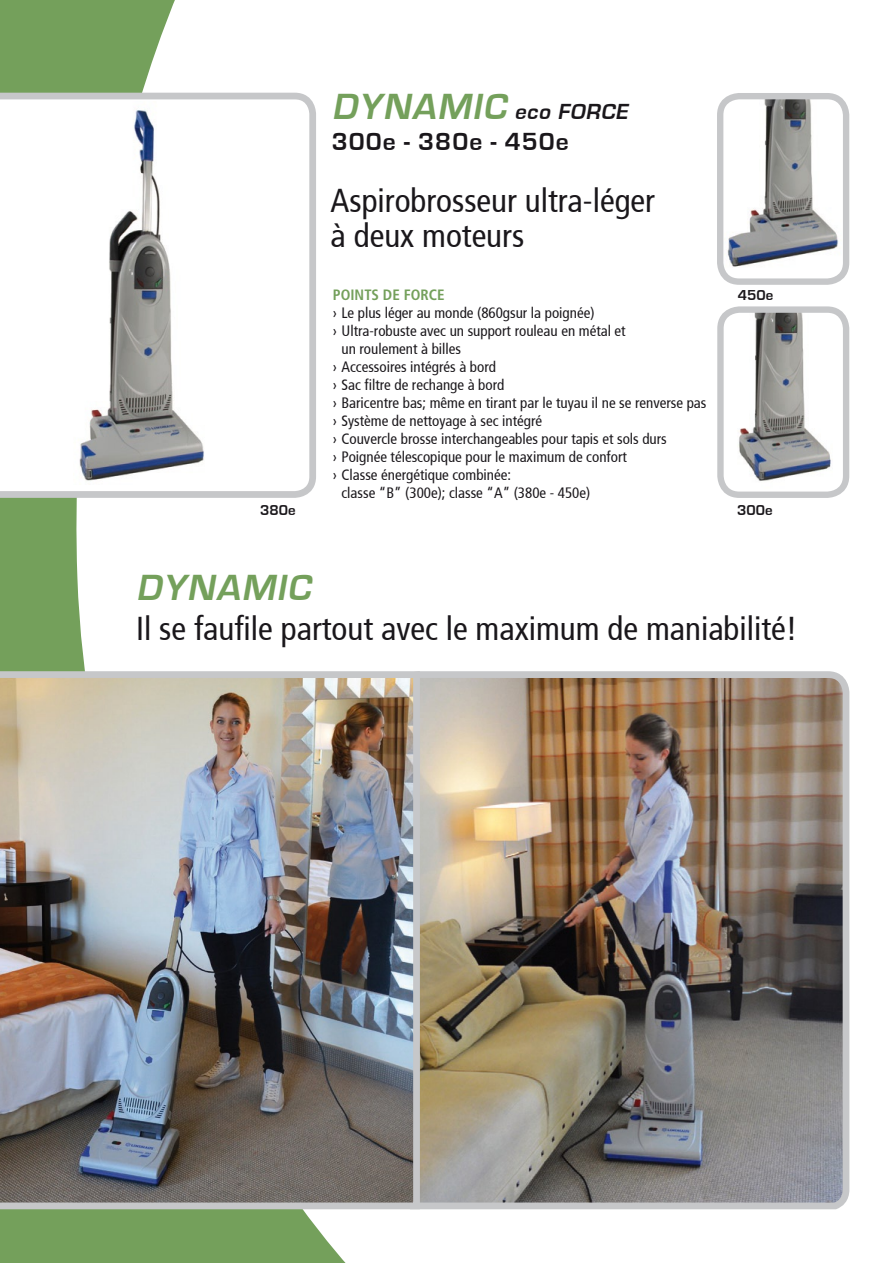
<style>
.page{position:relative;width:893px;height:1263px;background:#fff}
.page>*{position:absolute;margin:0;border:0;box-sizing:border-box;transform-origin:0 0}
.t1{font:italic 700 37.5px "Eurostile";color:#74a05b}
.t2{font:condensed 33px/35.4px "Frutiger";color:#1a171b}
.t3{font:700 25.5px "Eurostile";letter-spacing:.04em;color:#1a171b}
.t4{font:italic 700 22.5px "Eurostile";color:#1a171b}
.t5{font:condensed 15px "Frutiger";color:#1a171b}
.t6{font:700 condensed 15px "Frutiger LT Std";color:#74a05b}
.t7{font:700 14.85px "Eurostile";color:#1a171b}
</style>
<div class="page">
<svg style="left:0;top:0;width:360px;height:1263px"></svg>
<svg style="left:0;top:93px;width:316px;height:405px"></svg>
<img style="left:73px;top:101px;width:137px;height:384px">
<img style="left:394px;top:671px;width:456px;height:539px">
<img style="left:0;top:671px;width:420px;height:538px">
<img style="left:724px;top:313px;width:118px;height:178px">
<div style="left:717px;top:306px;width:132px;height:192px;border:6px solid #c6c7c9;border-radius:19px"></div>
<img style="left:724px;top:100px;width:118px;height:171px">
<div style="left:717px;top:93px;width:132px;height:192px;border:6px solid #c6c7c9;border-radius:19px"></div>
<p class="t1" style="left:332px;top:86px;width:183px">DYNAMIC</p>
<p class="t3" style="left:332px;top:128px;width:238px">300e - 380e - 450e</p>
<p class="t4" style="left:514px;top:99px;width:119px">eco FORCE</p>
<p class="t2" style="left:331px;top:183px;width:326px">Aspirobrosseur ultra-léger à deux moteurs</p>
<p class="t6" style="left:333px;top:286px;width:113px">POINTS DE FORCE</p>
<p class="t5" style="left:333px;top:304px;width:263px">› Le plus léger au monde (860gsur la poignée)</p>
<p class="t5" style="left:333px;top:322px;width:294px">› Ultra-robuste avec un support rouleau en métal et</p>
<p class="t5" style="left:341px;top:340px;width:121px">un roulement à billes</p>
<p class="t5" style="left:333px;top:358px;width:165px">› Accessoires intégrés à bord</p>
<p class="t5" style="left:333px;top:376px;width:173px">› Sac filtre de rechange à bord</p>
<p class="t5" style="left:333px;top:394px;width:375px">› Baricentre bas; même en tirant par le tuyau il ne se renverse pas</p>
<p class="t5" style="left:333px;top:412px;width:211px">› Système de nettoyage à sec intégré</p>
<p class="t5" style="left:333px;top:430px;width:335px">› Couvercle brosse interchangeables pour tapis et sols durs</p>
<p class="t5" style="left:333px;top:448px;width:295px">› Poignée télescopique pour le maximum de confort</p>
<p class="t5" style="left:333px;top:466px;width:180px">› Classe énergétique combinée:</p>
<p class="t5" style="left:341px;top:484px;width:250px">classe “B” (300e); classe “A” (380e - 450e)</p>
<p class="t7" style="left:738px;top:287px;width:37px">450e</p>
<p class="t7" style="left:260px;top:502px;width:37px">380e</p>
<p class="t7" style="left:737px;top:502px;width:37px">300e</p>
<p class="t1" style="left:136px;top:567px;width:183px">DYNAMIC</p>
<p class="t2" style="left:136px;top:611px;width:663px">Il se faufile partout avec le maximum de maniabilité!</p>
</div>
